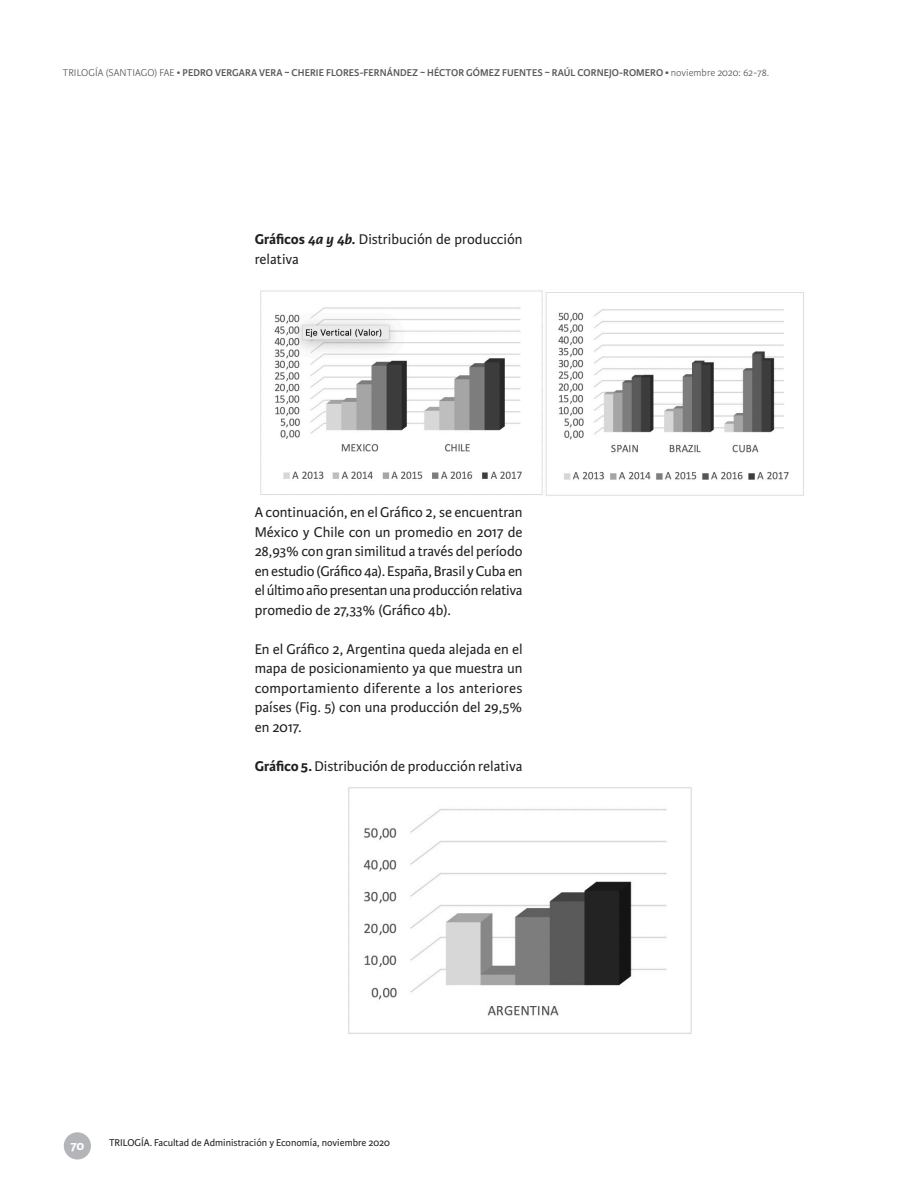
<style>
.page{position:relative;width:918px;height:1188px;background:#fff}
.page>*{position:absolute;margin:0;border:0;box-sizing:border-box;transform-origin:0 0}
.t1{font:15px/19.5px "Karmina Sans";color:#231f20;text-align:justify}
.t2{font:700 13.5px "Karmina Sans";color:#fff}
.t3{font:600 10.5px "Karmina Sans";letter-spacing:.01em;color:#57585a}
.t4{font:10.5px "Karmina Sans";color:#231f20}
.s1{font-weight:300}
.s2{font-weight:700}
.s3{font-weight:700;font-style:italic}
</style>
<div class="page">
<div style="left:64px;top:1132px;width:27px;height:28px;background:#b4b5b8;border-radius:50%"></div>
<img style="left:260px;top:290px;width:544px;height:206px">
<img style="left:348px;top:787px;width:344px;height:247px">
<p class="t3" style="left:63px;top:67px;width:708px"><span class="s1">TRILOGÍA (SANTIAGO) FAE •</span> PEDRO VERGARA VERA ~ CHERIE FLORES-FERNÁNDEZ ~ HÉCTOR GÓMEZ FUENTES ~ RAÚL CORNEJO-ROMERO • <span class="s1">noviembre 2020: 62-78.</span></p>
<p class="t1" style="left:255px;top:230px;width:269px"><span class="s2">Gráficos</span> <span class="s3">4a y 4b.</span> Distribución de producción relativa</p>
<p class="t1" style="left:255px;top:503px;width:270px">A continuación, en el Gráfico 2, se encuentran México y Chile con un promedio en 2017 de 28,93% con gran similitud a través del período en estudio (Gráfico 4a). España, Brasil y Cuba en el último año presentan una producción relativa promedio de 27,33% (Gráfico 4b).</p>
<p class="t1" style="left:255px;top:640px;width:269px">En el Gráfico 2, Argentina queda alejada en el mapa de posicionamiento ya que muestra un comportamiento diferente a los anteriores países (Fig. 5) con una producción del 29,5% en 2017.</p>
<p class="t1" style="left:255px;top:757px;width:269px"><span class="s2">Gráfico 5.</span> Distribución de producción relativa</p>
<p class="t2" style="left:70px;top:1138px;width:15px">70</p>
<p class="t4" style="left:109px;top:1137px;width:282px">TRILOGÍA. Facultad de Administración y Economía, noviembre 2020</p>
</div>
